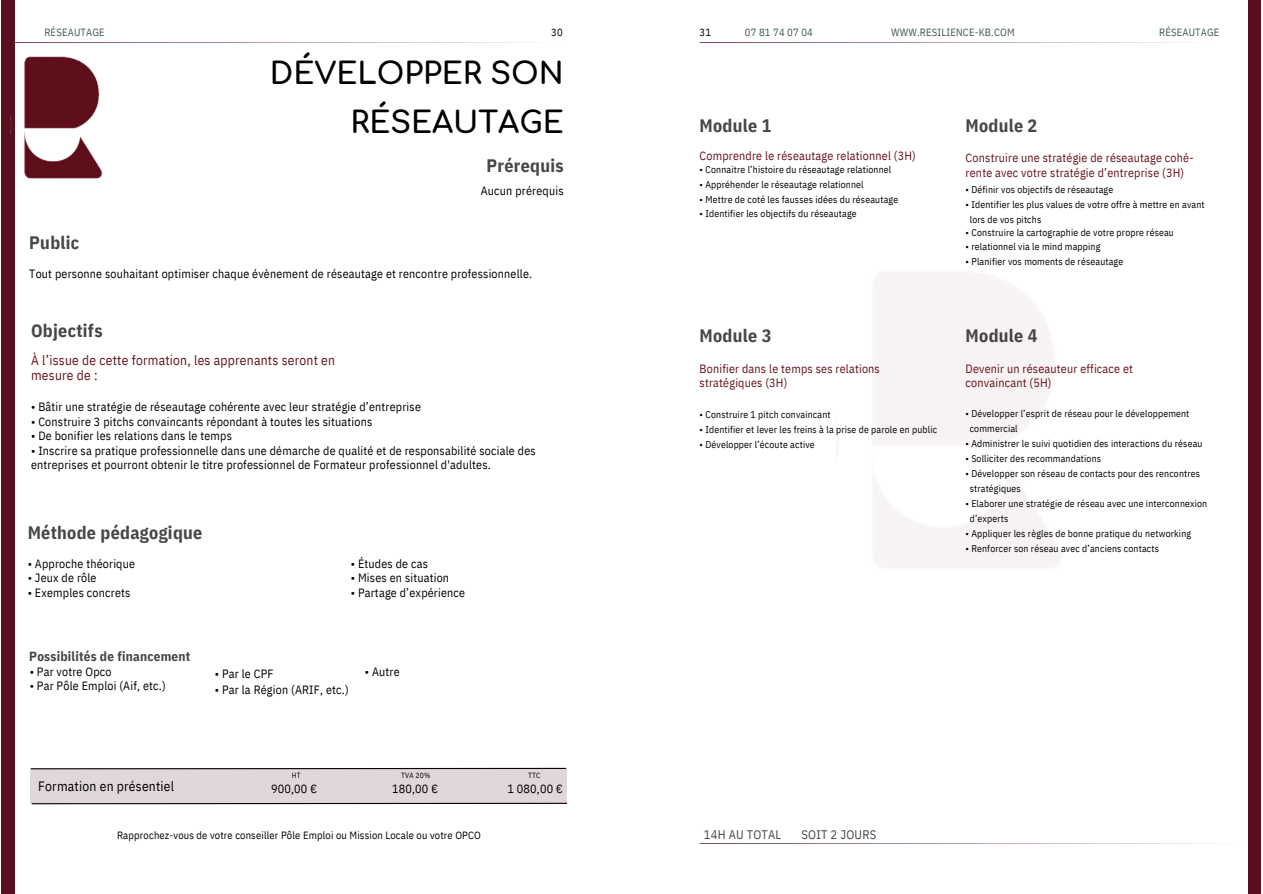
<style>
.page{position:relative;width:1263px;height:894px;background:#fff}
.page>*{position:absolute;margin:0;border:0;box-sizing:border-box;transform-origin:0 0}
.t1{font:700 30px/49.5px "Comfortaa";color:#000;text-align:right}
.t2{font:700 18px "IBM Plex Sans Cond";letter-spacing:.015em;color:#474747}
.t3{font:13.5px/14.7px "IBM Plex Sans Cond";letter-spacing:.015em;color:#66131e}
.t4{font:13.5px "IBM Plex Sans Cond";letter-spacing:.015em;color:#000}
.t5{font:700 13.2px "IBM Plex Sans Cond";letter-spacing:.015em;color:#474747}
.t6{font:12.45px "IBM Plex Sans Cond";letter-spacing:.015em;color:#474747}
.t7{font:12px/14.7px "IBM Plex Sans Cond";letter-spacing:.015em;color:#000}
.t8{font:12px/14.7px "IBM Plex Sans Cond";letter-spacing:.015em;color:#66131e}
.t9{font:10.5px "IBM Plex Sans Cond";letter-spacing:.015em;color:#000}
.t10{font:10.5px "IBM Plex Sans Cond";letter-spacing:.015em;color:#435a54}
.t11{font:9.75px "IBM Plex Sans Cond";letter-spacing:.015em;color:#000}
.t12{font:7.5px "IBM Plex Sans Cond";letter-spacing:.015em;color:#000}
</style>
<div class="page">
<hr style="left:32px;top:802px;width:535px;height:2px;background:#000">
<div style="left:31px;top:767px;width:536px;height:36px;background:#e2d7d8"></div>
<div style="left:2px;top:0;width:13px;height:893px;background:#5a101c"></div>
<svg style="left:15px;top:42px;width:517px;height:1px"></svg>
<svg style="left:700px;top:42px;width:489px;height:1px"></svg>
<div style="left:1248px;top:0;width:13px;height:893px;background:#5a101c"></div>
<img style="left:10px;top:56px;width:93px;height:123px">
<p class="t10" style="left:44px;top:25px;width:62px">RÉSEAUTAGE</p>
<h1 class="t9" style="left:551px;top:25px;width:13px">30</h1>
<h2 class="t9" style="left:700px;top:25px;width:13px">31</h2>
<h6 class="t10" style="left:745px;top:25px;width:69px">07 81 74 07 04</h6>
<h2 class="t10" style="left:891px;top:25px;width:125px">WWW.RESILIENCE-KB.COM</h2>
<h6 class="t10" style="left:1159px;top:25px;width:62px">RÉSEAUTAGE</h6>
<h6 class="t1" style="left:270px;top:49px;width:295px">DÉVELOPPER SON<br>RÉSEAUTAGE</h6>
<p class="t2" style="left:700px;top:114px;width:73px">Module 1</p>
<p class="t2" style="left:965px;top:114px;width:73px">Module 2</p>
<p class="t2" style="left:486px;top:153px;width:79px">Prérequis</p>
<h6 class="t2" style="left:29px;top:230px;width:52px">Public</h6>
<h6 class="t7" style="left:481px;top:183px;width:84px">Aucun prérequis</h6>
<h2 class="t7" style="left:29px;top:266px;width:504px">Tout personne souhaitant optimiser chaque évènement de réseautage et rencontre professionnelle.</h2>
<p class="t2" style="left:31px;top:318px;width:73px">Objectifs</p>
<p class="t3" style="left:31px;top:353px;width:306px">À l’issue de cette formation, les apprenants seront en mesure de :</p>
<h6 class="t7" style="left:31px;top:399px;width:391px">• Bâtir une stratégie de réseautage cohérente avec leur stratégie d’entreprise</h6>
<h6 class="t7" style="left:31px;top:413px;width:343px">• Construire 3 pitchs convaincants répondant à toutes les situations</h6>
<h6 class="t7" style="left:31px;top:428px;width:202px">• De bonifier les relations dans le temps</h6>
<h6 class="t7" style="left:31px;top:443px;width:506px">• Inscrire sa pratique professionnelle dans une démarche de qualité et de responsabilité sociale des entreprises et pourront obtenir le titre professionnel de Formateur professionnel d'adultes.</h6>
<p class="t2" style="left:28px;top:520px;width:176px">Méthode pédagogique</p>
<p class="t7" style="left:28px;top:555px;width:109px">• Approche théorique</p>
<p class="t7" style="left:28px;top:570px;width:70px">• Jeux de rôle</p>
<p class="t7" style="left:28px;top:585px;width:104px">• Exemples concrets</p>
<p class="t7" style="left:351px;top:555px;width:79px">• Études de cas</p>
<p class="t7" style="left:351px;top:570px;width:100px">• Mises en situation</p>
<p class="t7" style="left:351px;top:585px;width:116px">• Partage d’expérience</p>
<h3 class="t5" style="left:29px;top:647px;width:163px">Possibilités de financement</h3>
<p class="t7" style="left:30px;top:663px;width:83px">• Par votre Opco</p>
<p class="t7" style="left:30px;top:678px;width:137px">• Par Pôle Emploi (Aif, etc.)</p>
<p class="t7" style="left:215px;top:665px;width:60px">• Par le CPF</p>
<p class="t7" style="left:215px;top:681px;width:135px">• Par la Région (ARIF, etc.)</p>
<h3 class="t7" style="left:365px;top:663px;width:36px">• Autre</h3>
<h6 class="t4" style="left:38px;top:777px;width:137px">Formation en présentiel</h6>
<p class="t12" style="left:292px;top:769px;width:10px">HT</p>
<p class="t12" style="left:401px;top:769px;width:31px">TVA 20%</p>
<p class="t12" style="left:528px;top:769px;width:14px">TTC</p>
<h2 class="t7" style="left:271px;top:781px;width:48px">900,00 €</h2>
<h5 class="t7" style="left:392px;top:781px;width:48px">180,00 €</h5>
<h6 class="t7" style="left:507px;top:781px;width:57px">1 080,00 €</h6>
<p class="t9" style="left:117px;top:828px;width:365px">Rapprochez-vous de votre conseiller Pôle Emploi ou Mission Locale ou votre OPCO</p>
<p class="t8" style="left:700px;top:148px;width:218px">Comprendre le réseautage relationnel (3H)</p>
<p class="t11" style="left:700px;top:163px;width:193px">• Connaitre l’histoire du réseautage relationnel</p>
<h5 class="t11" style="left:700px;top:178px;width:166px">• Appréhender le réseautage relationnel</h5>
<h6 class="t11" style="left:700px;top:193px;width:200px">• Mettre de coté les fausses idées du réseautage</h6>
<h6 class="t11" style="left:700px;top:207px;width:159px">• Identifier les objectifs du réseautage</h6>
<p class="t2" style="left:700px;top:324px;width:73px">Module 3</p>
<h6 class="t8" style="left:966px;top:150px;width:229px">Construire une stratégie de réseautage cohé&shy;rente avec votre stratégie d’entreprise (3H)</h6>
<p class="t11" style="left:966px;top:183px;width:149px">• Définir vos objectifs de réseautage</p>
<p class="t11" style="left:966px;top:198px;width:241px">• Identifier les plus values de votre offre à mettre en avant</p>
<p class="t11" style="left:970px;top:213px;width:73px">lors de vos pitchs</p>
<p class="t11" style="left:966px;top:225px;width:210px">• Construire la cartographie de votre propre réseau</p>
<p class="t11" style="left:966px;top:240px;width:136px">• relationnel via le mind mapping</p>
<p class="t11" style="left:966px;top:255px;width:159px">• Planifier vos moments de réseautage</p>
<h2 class="t2" style="left:966px;top:324px;width:73px">Module 4</h2>
<h4 class="t8" style="left:700px;top:361px;width:182px">Bonifier dans le temps ses relations stratégiques (3H)</h4>
<h6 class="t8" style="left:966px;top:361px;width:169px">Devenir un réseauteur efficace et convaincant (5H)</h6>
<h2 class="t11" style="left:700px;top:408px;width:133px">• Construire 1 pitch convaincant</h2>
<h2 class="t11" style="left:700px;top:423px;width:239px">• Identifier et lever les freins à la prise de parole en public</h2>
<p class="t11" style="left:700px;top:437px;width:117px">• Développer l’écoute active</p>
<p class="t11" style="left:965px;top:407px;width:225px">• Développer l’esprit de réseau pour le développement</p>
<h6 class="t11" style="left:970px;top:422px;width:49px">commercial</h6>
<p class="t11" style="left:965px;top:437px;width:239px">• Administrer le suivi quotidien des interactions du réseau</p>
<p class="t11" style="left:965px;top:452px;width:137px">• Solliciter des recommandations</p>
<p class="t11" style="left:965px;top:466px;width:236px">• Développer son réseau de contacts pour des rencontres</p>
<p class="t11" style="left:970px;top:482px;width:53px">stratégiques</p>
<p class="t11" style="left:965px;top:497px;width:243px">• Elaborer une stratégie de réseau avec une interconnexion</p>
<p class="t11" style="left:970px;top:512px;width:40px">d’experts</p>
<h2 class="t11" style="left:965px;top:527px;width:227px">• Appliquer les règles de bonne pratique du networking</h2>
<h2 class="t11" style="left:965px;top:542px;width:195px">• Renforcer son réseau avec d’anciens contacts</h2>
<h6 class="t6" style="left:704px;top:825px;width:79px">14H AU TOTAL</h6>
<p class="t6" style="left:802px;top:825px;width:76px">SOIT 2 JOURS</p>
</div>
